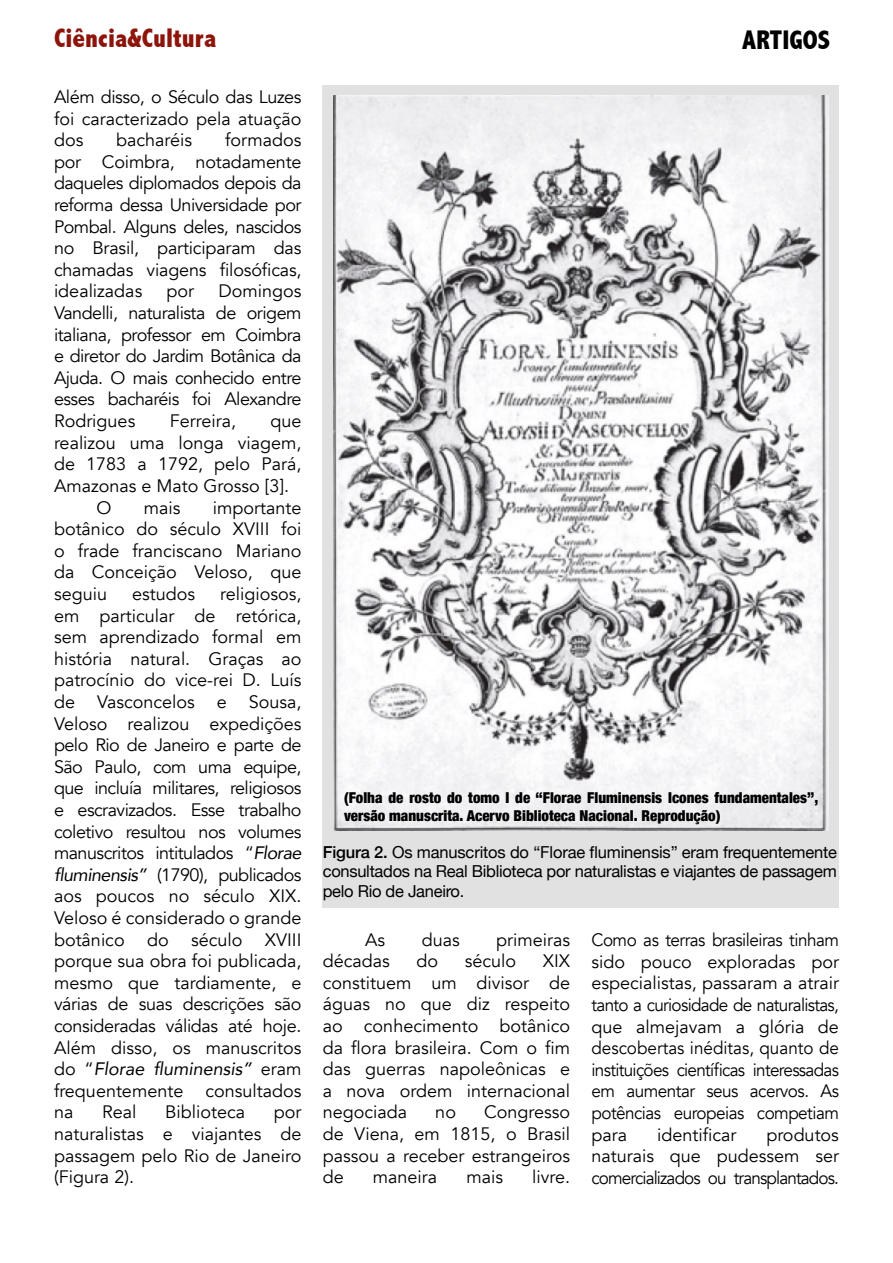
<style>
.page{position:relative;width:893px;height:1263px;background:#fff}
.page>*{position:absolute;margin:0;border:0;box-sizing:border-box;transform-origin:0 0}
.t1{font:800 condensed 27px "Abadi";color:#8d140b}
.t2{font:800 condensed 27px "Abadi";color:#000}
.t3{font:18px/21.6px "Avenir";color:#000;text-align:justify}
.t4{font:18px/21.6px "Avenir";color:#000;text-align:justify;scale:.95 1}
.t5{font:16.5px/19.8px "Helvetica Neue";letter-spacing:-.015em;color:#000;text-align:justify}
.t6{font:900 condensed 15px/18px "Helvetica Neue";color:#000}
.s1{font-style:italic}
.s2{font-weight:500}
</style>
<div class="page">
<div style="left:323px;top:85px;width:516px;height:823px;background:#e1e1e1"></div>
<img style="left:333px;top:96px;width:495px;height:734px">
<h1 class="t1" style="left:54px;top:22px;width:164px">Ciência&amp;Cultura</h1>
<h1 class="t2" style="left:742px;top:25px;width:89px">ARTIGOS</h1>
<p class="t3" style="left:54px;top:86px;width:249px">Além disso, o Século das Luzes foi caracterizado pela atuação dos</p>
<p class="t3" style="left:54px;top:130px;width:249px;text-indent:171px">formados por Coimbra, notadamente daqueles diplomados depois da reforma dessa Universidade por Pombal. Alguns deles, nascidos no Brasil, participaram das chamadas viagens filosóficas, idealizadas</p>
<p class="t3" style="left:116px;top:130px;width:78px">bacharéis</p>
<p class="t3" style="left:54px;top:281px;width:249px;text-indent:164px">Domingos Vandelli, naturalista de origem italiana, professor em Coimbra e diretor do Jardim Botânica da Ajuda. O mais conhecido entre esses bacharéis foi Alexandre Rodrigues</p>
<p class="t3" style="left:167px;top:281px;width:29px">por</p>
<p class="t3" style="left:170px;top:410px;width:68px">Ferreira,</p>
<p class="t3" style="left:270px;top:410px;width:33px">que</p>
<p class="t3" style="left:54px;top:432px;width:249px">realizou uma longa viagem,</p>
<p class="t3" style="left:54px;top:454px;width:249px">de 1783 a 1792, pelo Pará,</p>
<p class="t3" style="left:54px;top:475px;width:237px">Amazonas e Mato Grosso [3].</p>
<p class="t3" style="left:97px;top:497px;width:17px">O</p>
<p class="t3" style="left:144px;top:497px;width:38px">mais</p>
<p class="t3" style="left:54px;top:497px;width:249px;text-indent:159px">importante botânico do século XVIII foi o frade franciscano Mariano da Conceição Veloso, que seguiu</p>
<p class="t3" style="left:54px;top:583px;width:249px;text-indent:166px">religiosos, em particular de retórica, sem aprendizado formal em história natural. Graças ao patrocínio do vice-rei D. Luís de Vasconcelos e Sousa, Veloso realizou expedições pelo Rio de Janeiro e parte de São Paulo, com uma equipe, que incluía militares, religiosos e escravizados. Esse trabalho coletivo resultou nos volumes manuscritos intitulados “<span class="s1">Florae fluminensis”</span> (1790), publicados aos poucos no século XIX.<br>Veloso é considerado o grande botânico do século XVIII porque sua obra foi publicada, mesmo que tardiamente, e várias de suas descrições são consideradas válidas até hoje.<br>Além disso, os manuscritos do “<span class="s1">Florae fluminensis”</span> eram frequentemente consultados na</p>
<p class="t3" style="left:132px;top:583px;width:64px">estudos</p>
<p class="t6" style="left:344px;top:787px;width:476px">(Folha de rosto do tomo I de “Florae Fluminensis Icones fundamentales”, versão manuscrita. Acervo Biblioteca Nacional. Reprodução)</p>
<p class="t5" style="left:323px;top:843px;width:516px"><span class="s2">Figura 2.</span> Os manuscritos do “Florae fluminensis” eram frequentemente consultados na Real Biblioteca por naturalistas e viajantes de passagem pelo Rio de Janeiro.</p>
<p class="t3" style="left:365px;top:929px;width:22px">As</p>
<p class="t3" style="left:422px;top:929px;width:40px">duas</p>
<p class="t3" style="left:496px;top:929px;width:75px">primeiras</p>
<p class="t3" style="left:323px;top:950px;width:69px">décadas</p>
<p class="t3" style="left:416px;top:950px;width:23px">do</p>
<p class="t3" style="left:465px;top:950px;width:53px">século</p>
<p class="t4" style="left:591px;top:929px;width:262px">Como as terras brasileiras tinham sido pouco exploradas por especialistas, passaram a atrair tanto a curiosidade de naturalistas, que almejavam a glória de descobertas inéditas, quanto de instituições científicas interessadas em aumentar seus acervos. As potências europeias competiam para</p>
<p class="t3" style="left:323px;top:950px;width:249px;text-indent:220px">XIX constituem um divisor de águas no que diz respeito ao conhecimento botânico da flora brasileira. Com o fim das guerras napoleônicas e a nova ordem internacional negociada</p>
<p class="t3" style="left:102px;top:1102px;width:36px">Real</p>
<p class="t3" style="left:165px;top:1102px;width:81px">Biblioteca</p>
<p class="t3" style="left:323px;top:1102px;width:249px;text-indent:161px">Congresso de Viena, em 1815, o Brasil passou a receber estrangeiros de</p>
<p class="t3" style="left:54px;top:1102px;width:249px;text-indent:220px">por naturalistas e viajantes de passagem pelo Rio de Janeiro (Figura 2).</p>
<p class="t3" style="left:435px;top:1102px;width:22px">no</p>
<p class="t3" style="left:657px;top:1124px;width:81px">identificar</p>
<p class="t3" style="left:591px;top:1124px;width:249px;text-indent:175px">produtos naturais que pudessem ser comercializados ou transplantados.</p>
<p class="t3" style="left:373px;top:1166px;width:66px">maneira</p>
<p class="t3" style="left:466px;top:1166px;width:38px">mais</p>
<p class="t3" style="left:532px;top:1166px;width:39px">livre.</p>
</div>
